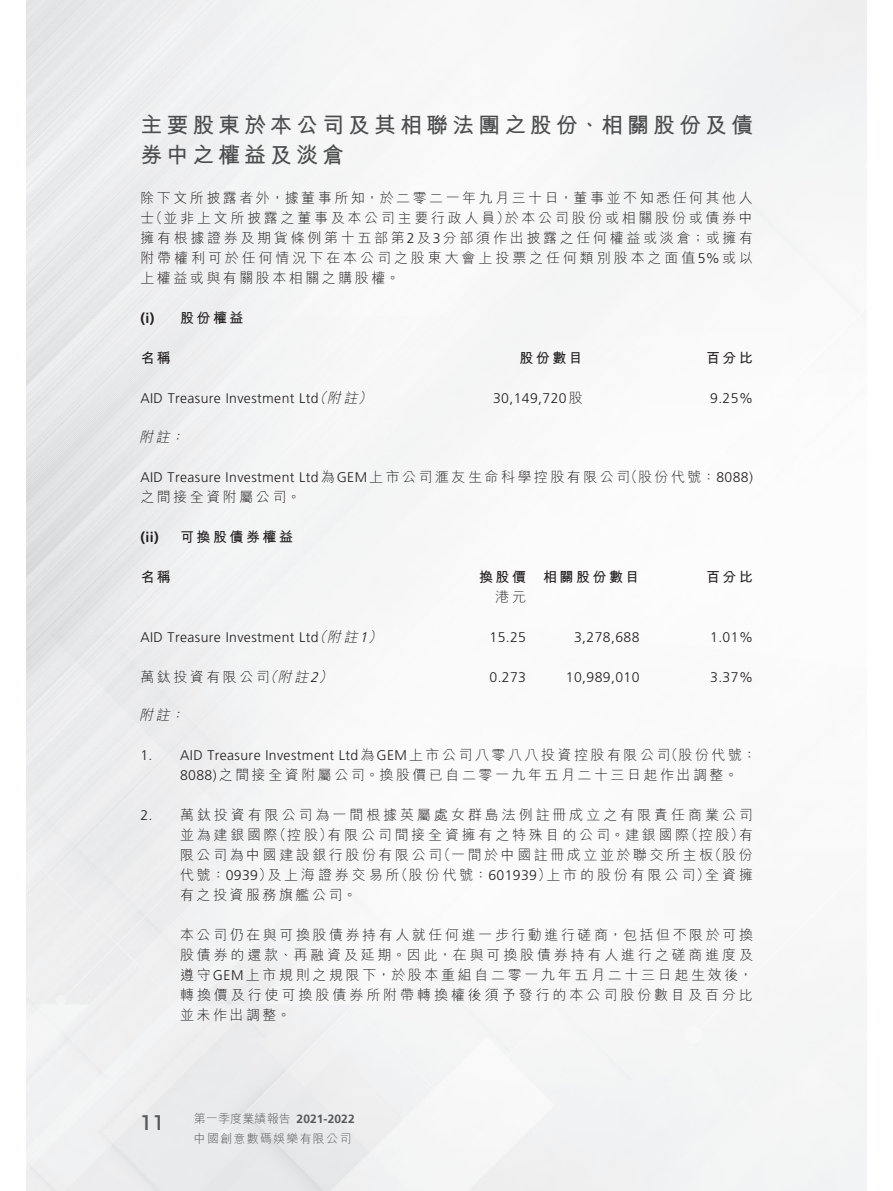
<style>
.page{position:relative;width:893px;height:1191px;background:#fff}
.page>*{position:absolute;margin:0;border:0;box-sizing:border-box;transform-origin:0 0}
.t1{font:22.05px/30px "M Hei HK Bold E Ten B5 H";letter-spacing:.18em;color:#4b4c4d}
.t2{font:500 19.95px "ITC Avant Garde Std";color:#57585a}
.t3{font:13.95px/20px "M Hei HK Light E Ten B5 H";letter-spacing:.185em;color:#231f20;text-align:justify}
.t4{font:300 13.95px "Frutiger LT Std";letter-spacing:.03em;color:#231f20}
.t5{font:13.95px "M Hei HK Bold E Ten B5 H";letter-spacing:.18em;color:#231f20}
.t6{font:italic 13.95px "M Hei HK Light E Ten B5 H";color:#231f20}
.t7{font:700 13.95px "Frutiger LT Std";color:#231f20}
.t8{font:700 12px "Frutiger LT Std";letter-spacing:.01em;color:#57585a}
.t9{font:12px "M Hei HK Light E Ten B5 H";letter-spacing:.105em;color:#57585a}
.s1{font-family:"Frutiger LT Std";font-weight:300}
.s2{font-family:"Frutiger LT Std";font-weight:700}
.s3{font-family:"M Hei HK Light E Ten B5 H";font-weight:400;font-style:italic}
.s4{font-family:"M Hei HK Light E Ten B5 H";font-weight:400}
.s5{font-style:italic}
.s6{font-family:"Frutiger LT Std";font-weight:300;font-style:italic}
</style>
<div class="page">
<h1 class="t1" style="left:140px;top:113px;width:614px">主要股東於本公司及其相聯法團之股份、相關股份及債券中之權益及淡倉</h1>
<p class="t3" style="left:140px;top:190px;width:614px">除下文所披露者外，據董事所知，於二零二一年九月三十日，董事並不知悉任何其他人士（並非上文所披露之董事及本公司主要行政人員）於本公司股份或相關股份或債券中擁有根據證券及期貨條例第十五部第<span class="s1">2</span>及<span class="s1">3</span>分部須作出披露之任何權益或淡倉；或擁有附帶權利可於任何情況下在本公司之股東大會上投票之任何類別股本之面值<span class="s1">5%</span>或以上權益或與有關股本相關之購股權。</p>
<p class="t5" style="left:140px;top:313px;width:105px"><span class="s2">(i)</span> 股份權益</p>
<p class="t5" style="left:140px;top:353px;width:32px">名稱</p>
<p class="t5" style="left:519px;top:353px;width:65px">股份數目</p>
<p class="t5" style="left:706px;top:353px;width:48px">百分比</p>
<p class="t4" style="left:140px;top:393px;width:236px">AID Treasure Investment Ltd<span class="s3">（附註）</span></p>
<p class="t4" style="left:493px;top:393px;width:91px">30,149,720<span class="s4">股</span></p>
<p class="t4" style="left:710px;top:393px;width:44px">9.25%</p>
<p class="t6" style="left:139px;top:431px;width:49px">附註：</p>
<p class="t4" style="left:140px;top:471px;width:614px">AID Treasure Investment Ltd<span class="s4">為</span>GEM<span class="s4">上市公司滙友生命科學控股有限公司（股份代號：</span>8088)</p>
<p class="t3" style="left:140px;top:488px;width:162px">之間接全資附屬公司。</p>
<p class="t7" style="left:140px;top:529px;width:20px">(ii)</p>
<p class="t5" style="left:180px;top:531px;width:114px">可換股債券權益</p>
<p class="t5" style="left:140px;top:571px;width:32px">名稱</p>
<p class="t5" style="left:479px;top:571px;width:162px">換股價 相關股份數目</p>
<p class="t5" style="left:706px;top:571px;width:48px">百分比</p>
<p class="t3" style="left:495px;top:588px;width:32px">港元</p>
<p class="t4" style="left:140px;top:631px;width:245px">AID Treasure Investment Ltd<span class="s3">（附註</span><span class="s5">1</span><span class="s3">）</span></p>
<p class="t4" style="left:489px;top:631px;width:38px">15.25</p>
<p class="t4" style="left:574px;top:631px;width:67px">3,278,688</p>
<p class="t4" style="left:710px;top:631px;width:44px">1.01%</p>
<p class="t3" style="left:140px;top:668px;width:196px">萬鈦投資有限公司<span class="s5">（附註</span><span class="s6">2</span><span class="s5">）</span></p>
<p class="t4" style="left:489px;top:671px;width:38px">0.273</p>
<p class="t4" style="left:566px;top:671px;width:75px">10,989,010</p>
<p class="t4" style="left:710px;top:671px;width:44px">3.37%</p>
<p class="t6" style="left:139px;top:709px;width:49px">附註：</p>
<p class="t4" style="left:140px;top:749px;width:617px">1. AID Treasure Investment Ltd<span class="s4">為</span>GEM<span class="s4">上市公司八零八八投資控股有限公司（股份代號：</span></p>
<p class="t3" style="left:180px;top:767px;width:559px"><span class="s1">8088)</span>之間接全資附屬公司。換股價已自二零一九年五月二十三日起作出調整。</p>
<p class="t3" style="left:180px;top:807px;width:574px;text-indent:-40px"><span class="s1">2.</span> 萬鈦投資有限公司為一間根據英屬處女群島法例註冊成立之有限責任商業公司並為建銀國際（控股）有限公司間接全資擁有之特殊目的公司。建銀國際（控股）有限公司為中國建設銀行股份有限公司（一間於中國註冊成立並於聯交所主板（股份代號：<span class="s1">0939</span>）及上海證券交易所（股份代號：<span class="s1">601939</span>）上市的股份有限公司）全資擁有之投資服務旗艦公司。</p>
<p class="t3" style="left:180px;top:927px;width:574px">本公司仍在與可換股債券持有人就任何進一步行動進行磋商，包括但不限於可換股債券的還款、再融資及延期。因此，在與可換股債券持有人進行之磋商進度及遵守<span class="s1">GEM</span>上市規則之規限下，於股本重組自二零一九年五月二十三日起生效後，轉換價及行使可換股債券所附帶轉換權後須予發行的本公司股份數目及百分比並未作出調整。</p>
<h2 class="t2" style="left:140px;top:1112px;width:26px">11</h2>
<p class="t8" style="left:194px;top:1111px;width:162px"><span class="s4">第一季度業績報告</span> 2021-2022</p>
<p class="t9" style="left:194px;top:1134px;width:159px">中國創意數碼娛樂有限公司</p>
</div>
